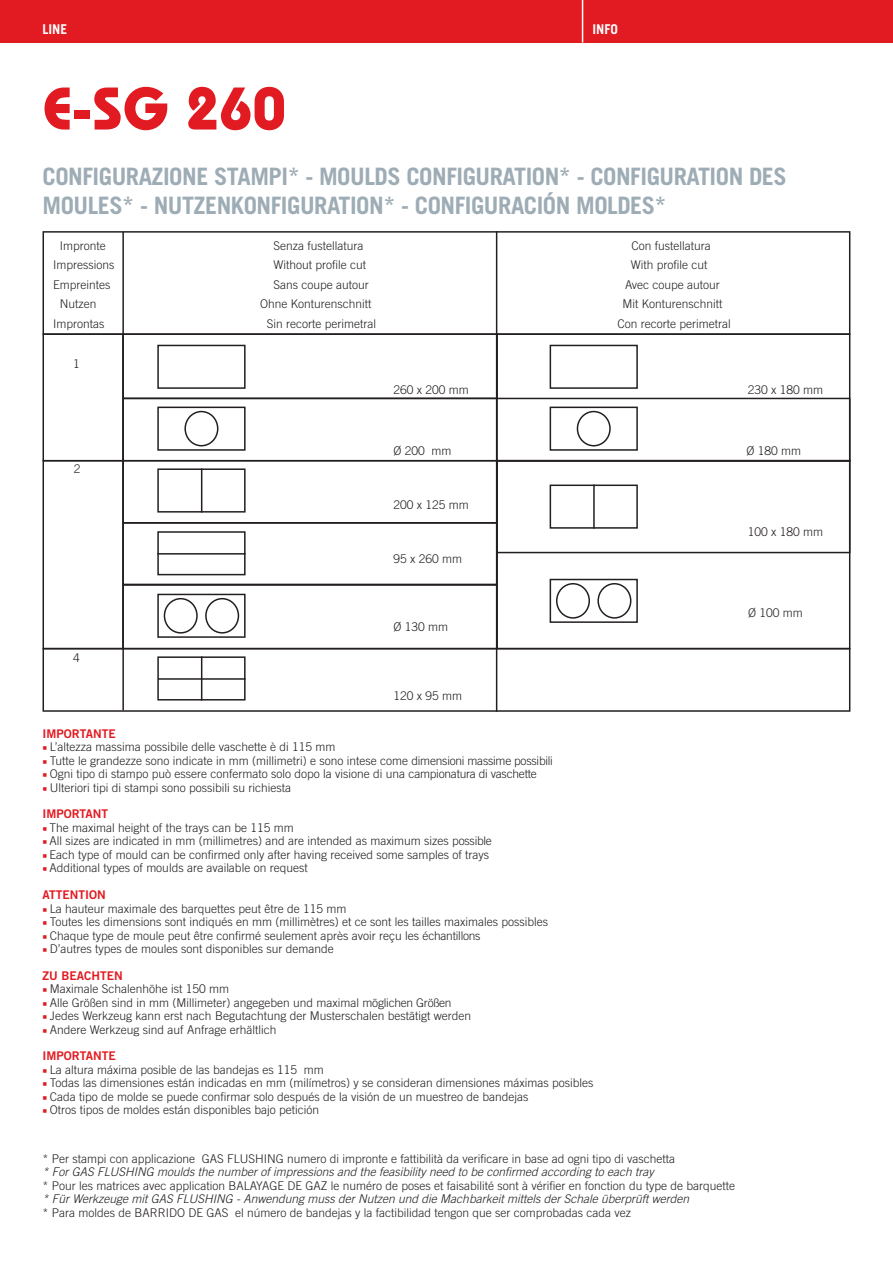
<style>
.page{position:relative;width:893px;height:1263px;background:#fff}
.page>*{position:absolute;margin:0;border:0;box-sizing:border-box;transform-origin:0 0}
.t1{font:700 60px "Bauhaus Std";color:#e21a21}
.t2{font:700 24px/28.8px "Trade Gothic";letter-spacing:-.02em;color:#9dacb5}
.t3{font:700 13.5px "Trade Gothic";color:#fff}
.t4{font:300 12px "Trade Gothic";color:#231f20}
.t5{font:italic 300 12px "Trade Gothic";color:#231f20}
.t6{font:12px "Trade Gothic Bold Two";color:#e21a21}
.s1{font-family:"Minion Pro";font-weight:700;font-stretch:condensed;color:#e21a21}
</style>
<div class="page">
<div style="left:0;top:0;width:893px;height:43px;background:#e21a21"></div>
<hr style="left:582px;top:0;width:1px;height:43px;background:#fff">
<div style="left:43px;top:231px;width:807px;height:104px;border:2px solid #231f20"></div>
<hr style="left:122px;top:232px;width:2px;height:478px;background:#231f20">
<hr style="left:496px;top:231px;width:1px;height:481px;background:#231f20">
<div style="left:157px;top:345px;width:89px;height:44px;border:2px solid #231f20"></div>
<div style="left:157px;top:468px;width:89px;height:45px;border:2px solid #231f20"></div>
<hr style="left:201px;top:468px;width:1px;height:45px;background:#231f20">
<div style="left:157px;top:656px;width:89px;height:44px;border:2px solid #231f20"></div>
<hr style="left:201px;top:656px;width:1px;height:44px;background:#231f20">
<hr style="left:158px;top:678px;width:88px;height:2px;background:#231f20">
<div style="left:122px;top:398px;width:728px;height:63px;border:2px solid #231f20"></div>
<div style="left:122px;top:460px;width:376px;height:64px;border:2px solid #231f20"></div>
<div style="left:122px;top:522px;width:376px;height:64px;border:2px solid #231f20"></div>
<div style="left:122px;top:584px;width:376px;height:65px;border:2px solid #231f20"></div>
<div style="left:43px;top:648px;width:807px;height:64px;border:2px solid #231f20"></div>
<div style="left:496px;top:333px;width:354px;height:128px;border:2px solid #231f20"></div>
<div style="left:496px;top:460px;width:354px;height:189px;border:2px solid #231f20"></div>
<div style="left:43px;top:333px;width:81px;height:128px;border:2px solid #231f20"></div>
<div style="left:43px;top:460px;width:81px;height:189px;border:2px solid #231f20"></div>
<div style="left:550px;top:345px;width:88px;height:44px;border:2px solid #231f20"></div>
<div style="left:157px;top:407px;width:89px;height:44px;border:2px solid #231f20"></div>
<div style="left:157px;top:531px;width:89px;height:44px;border:2px solid #231f20"></div>
<div style="left:157px;top:594px;width:89px;height:44px;border:2px solid #231f20"></div>
<hr style="left:157px;top:553px;width:89px;height:2px;background:#231f20">
<div style="left:550px;top:484px;width:88px;height:45px;border:2px solid #231f20"></div>
<hr style="left:593px;top:484px;width:2px;height:45px;background:#231f20">
<div style="left:164px;top:598px;width:34px;height:36px;border:2px solid #231f20;border-radius:50%"></div>
<div style="left:205px;top:598px;width:34px;height:36px;border:2px solid #231f20;border-radius:50%"></div>
<div style="left:184px;top:411px;width:34px;height:35px;border:2px solid #231f20;border-radius:50%"></div>
<div style="left:550px;top:407px;width:88px;height:44px;border:2px solid #231f20"></div>
<div style="left:577px;top:411px;width:34px;height:35px;border:2px solid #231f20;border-radius:50%"></div>
<div style="left:496px;top:460px;width:354px;height:93px;border:2px solid #231f20"></div>
<div style="left:550px;top:579px;width:88px;height:44px;border:2px solid #231f20"></div>
<div style="left:556px;top:583px;width:34px;height:36px;border:2px solid #231f20;border-radius:50%"></div>
<div style="left:597px;top:583px;width:34px;height:36px;border:2px solid #231f20;border-radius:50%"></div>
<p class="t3" style="left:43px;top:21px;width:26px">LINE</p>
<p class="t3" style="left:592px;top:21px;width:27px">INFO</p>
<h1 class="t1" style="left:43px;top:72px;width:245px">E-SG 260</h1>
<h2 class="t2" style="left:43px;top:162px;width:746px">CONFIGURAZIONE STAMPI* - MOULDS CONFIGURATION* - CONFIGURATION DES<br>MOULES* - NUTZENKONFIGURATION* - CONFIGURACIÓN MOLDES*</h2>
<p class="t4" style="left:60px;top:238px;width:48px">Impronte</p>
<p class="t4" style="left:273px;top:238px;width:92px">Senza fustellatura</p>
<p class="t4" style="left:632px;top:238px;width:81px">Con fustellatura</p>
<p class="t4" style="left:53px;top:258px;width:63px">Impressions</p>
<p class="t4" style="left:273px;top:258px;width:94px">Without profile cut</p>
<p class="t4" style="left:631px;top:258px;width:78px">With profile cut</p>
<p class="t4" style="left:53px;top:277px;width:59px">Empreintes</p>
<p class="t4" style="left:273px;top:277px;width:97px">Sans coupe autour</p>
<p class="t4" style="left:625px;top:277px;width:96px">Avec coupe autour</p>
<p class="t4" style="left:60px;top:297px;width:38px">Nutzen</p>
<p class="t4" style="left:260px;top:297px;width:113px">Ohne Konturenschnitt</p>
<p class="t4" style="left:623px;top:297px;width:102px">Mit Konturenschnitt</p>
<p class="t4" style="left:53px;top:316px;width:53px">Improntas</p>
<p class="t4" style="left:267px;top:316px;width:111px">Sin recorte perimetral</p>
<p class="t4" style="left:618px;top:316px;width:115px">Con recorte perimetral</p>
<p class="t4" style="left:73px;top:357px;width:8px">1</p>
<p class="t4" style="left:393px;top:382px;width:77px">260 x 200 mm</p>
<p class="t4" style="left:748px;top:382px;width:77px">230 x 180 mm</p>
<p class="t4" style="left:74px;top:461px;width:8px">2</p>
<p class="t4" style="left:73px;top:651px;width:8px">4</p>
<p class="t4" style="left:393px;top:444px;width:60px">Ø 200 mm</p>
<p class="t4" style="left:746px;top:444px;width:56px">Ø 180 mm</p>
<p class="t4" style="left:393px;top:498px;width:77px">200 x 125 mm</p>
<p class="t4" style="left:393px;top:552px;width:70px">95 x 260 mm</p>
<p class="t4" style="left:393px;top:619px;width:56px">Ø 130 mm</p>
<p class="t4" style="left:393px;top:688px;width:70px">120 x 95 mm</p>
<p class="t4" style="left:748px;top:525px;width:77px">100 x 180 mm</p>
<p class="t4" style="left:748px;top:606px;width:56px">Ø 100 mm</p>
<p class="t6" style="left:43px;top:726px;width:75px">IMPORTANTE</p>
<p class="t4" style="left:43px;top:740px;width:294px"><span class="s1">■</span> L’altezza massima possibile delle vaschette è di 115 mm</p>
<p class="t4" style="left:43px;top:753px;width:512px"><span class="s1">■</span> Tutte le grandezze sono indicate in mm (millimetri) e sono intese come dimensioni massime possibili</p>
<p class="t4" style="left:43px;top:767px;width:496px"><span class="s1">■</span> Ogni tipo di stampo può essere confermato solo dopo la visione di una campionatura di vaschette</p>
<p class="t4" style="left:43px;top:780px;width:250px"><span class="s1">■</span> Ulteriori tipi di stampi sono possibili su richiesta</p>
<p class="t6" style="left:42px;top:806px;width:67px">IMPORTANT</p>
<p class="t4" style="left:42px;top:820px;width:253px"><span class="s1">■</span> The maximal height of the trays can be 115 mm</p>
<p class="t4" style="left:42px;top:834px;width:451px"><span class="s1">■</span> All sizes are indicated in mm (millimetres) and are intended as maximum sizes possible</p>
<p class="t4" style="left:42px;top:847px;width:448px"><span class="s1">■</span> Each type of mould can be confirmed only after having received some samples of trays</p>
<p class="t4" style="left:42px;top:861px;width:267px"><span class="s1">■</span> Additional types of moulds are available on request</p>
<p class="t6" style="left:43px;top:887px;width:65px">ATTENTION</p>
<p class="t4" style="left:43px;top:901px;width:305px"><span class="s1">■</span> La hauteur maximale des barquettes peut être de 115 mm</p>
<p class="t4" style="left:43px;top:915px;width:507px"><span class="s1">■</span> Toutes les dimensions sont indiqués en mm (millimètres) et ce sont les tailles maximales possibles</p>
<p class="t4" style="left:43px;top:928px;width:439px"><span class="s1">■</span> Chaque type de moule peut être confirmé seulement après avoir reçu les échantillons</p>
<p class="t4" style="left:43px;top:942px;width:293px"><span class="s1">■</span> D’autres types de moules sont disponibles sur demande</p>
<p class="t6" style="left:43px;top:968px;width:82px">ZU BEACHTEN</p>
<p class="t4" style="left:43px;top:982px;width:188px"><span class="s1">■</span> Maximale Schalenhöhe ist 150 mm</p>
<p class="t4" style="left:43px;top:995px;width:410px"><span class="s1">■</span> Alle Größen sind in mm (Millimeter) angegeben und maximal möglichen Größen</p>
<p class="t4" style="left:43px;top:1009px;width:430px"><span class="s1">■</span> Jedes Werkzeug kann erst nach Begutachtung der Musterschalen bestätigt werden</p>
<p class="t4" style="left:43px;top:1022px;width:235px"><span class="s1">■</span> Andere Werkzeug sind auf Anfrage erhältlich</p>
<p class="t6" style="left:43px;top:1048px;width:75px">IMPORTANTE</p>
<p class="t4" style="left:43px;top:1062px;width:283px"><span class="s1">■</span> La altura máxima posible de las bandejas es 115 mm</p>
<p class="t4" style="left:43px;top:1076px;width:552px"><span class="s1">■</span> Todas las dimensiones están indicadas en mm (milímetros) y se consideran dimensiones máximas posibles</p>
<p class="t4" style="left:43px;top:1089px;width:487px"><span class="s1">■</span> Cada tipo de molde se puede confirmar solo después de la visión de un muestreo de bandejas</p>
<p class="t4" style="left:43px;top:1103px;width:278px"><span class="s1">■</span> Otros tipos de moldes están disponibles bajo petición</p>
<p class="t4" style="left:42px;top:1151px;width:634px">* Per stampi con applicazione GAS FLUSHING numero di impronte e fattibilità da verificare in base ad ogni tipo di vaschetta</p>
<p class="t5" style="left:42px;top:1165px;width:613px">* For GAS FLUSHING moulds the number of impressions and the feasibility need to be confirmed according to each tray</p>
<p class="t4" style="left:42px;top:1178px;width:694px">* Pour les matrices avec application BALAYAGE DE GAZ le numéro de poses et faisabilité sont à vérifier en fonction du type de barquette</p>
<p class="t5" style="left:42px;top:1192px;width:648px">* Für Werkzeuge mit GAS FLUSHING - Anwendung muss der Nutzen und die Machbarkeit mittels der Schale überprüft werden</p>
<p class="t4" style="left:42px;top:1205px;width:590px">* Para moldes de BARRIDO DE GAS el número de bandejas y la factibilidad tengon que ser comprobadas cada vez</p>
</div>
